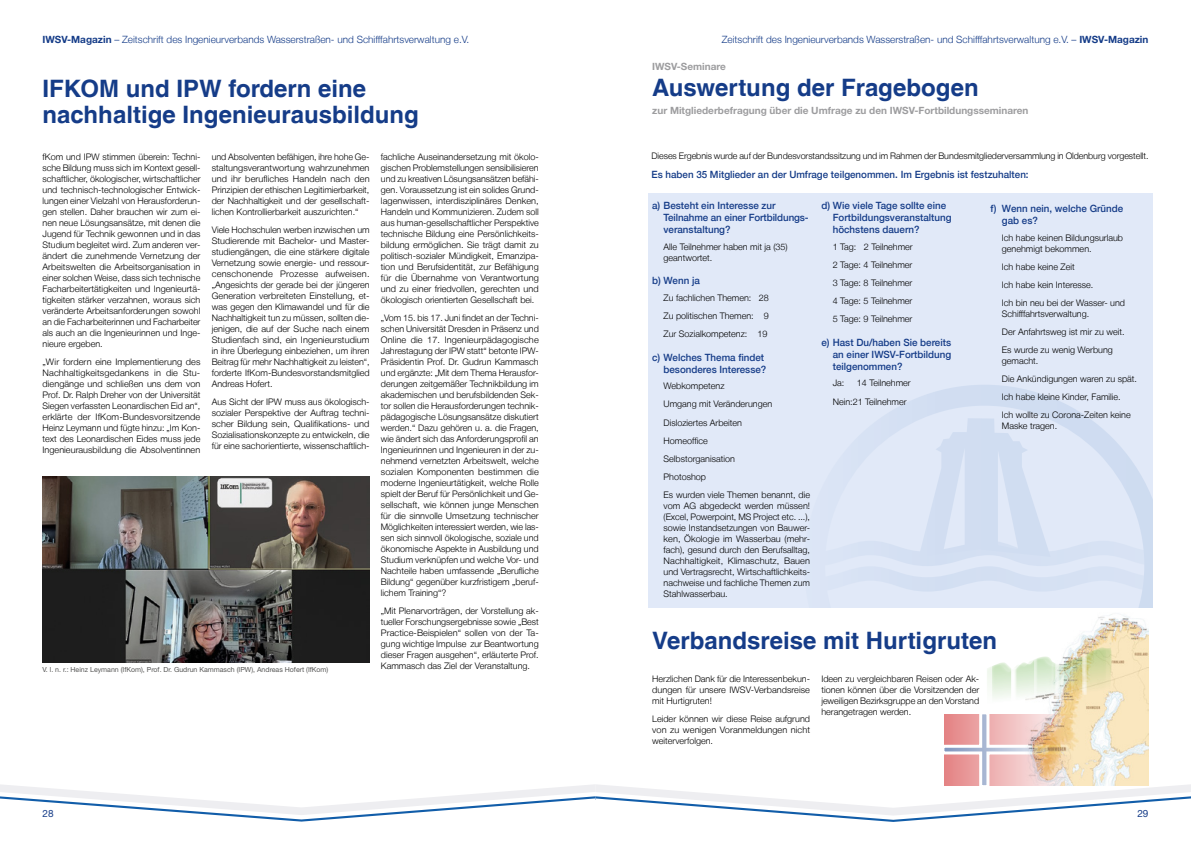
<style>
.page{position:relative;width:1191px;height:842px;background:#fff}
.page>*{position:absolute;margin:0;border:0;box-sizing:border-box;transform-origin:0 0}
.Head{font:700 24px/26px "Helvetica LT";color:#153c88}
.Zwischenüberschrift{font:500 10px/12px "Helvetica Neue LT";color:#153c88}
.t1{font:300 10px "Helvetica Neue LT";color:#153c88}
.Subhead_Med{font:700 10px "Helvetica Neue LT Std";color:#9d9d9f}
.t2{font:10px "Helvetica Neue LT Std";color:#153c88}
.Fließtext{font:300 9px/11px "Helvetica Neue LT";color:#000;text-align:justify}
.BU{font:7px "Helvetica Neue LT Std";color:#575756}
.s1{font-family:"Helvetica Neue LT Std";font-weight:700}
</style>
<div class="page">
<img style="left:1078px;top:614px;width:70px;height:31px">
<svg style="left:0;top:645px;width:1191px;height:177px"></svg>
<div style="left:1011px;top:665px;width:5px;height:39px;background:#fff"></div>
<svg style="left:1033px;top:654px;width:4px;height:43px"></svg>
<svg style="left:1055px;top:661px;width:4px;height:38px"></svg>
<hr style="left:1071px;top:656px;width:2px;height:37px;background:#fff">
<svg style="left:1082px;top:654px;width:4px;height:41px"></svg>
<hr style="left:1051px;top:663px;width:2px;height:48px;background:#fff">
<svg style="left:1060px;top:658px;width:4px;height:48px"></svg>
<div style="left:648px;top:193px;width:504px;height:414px;background:#e1e9f8"></div>
<svg style="left:882px;top:385px;width:270px;height:222px"></svg>
<svg style="left:881px;top:418px;width:271px;height:174px"></svg>
<img style="left:43px;top:477px;width:326px;height:186px">
<p class="t1" style="left:43px;top:33px;width:428px"><span class="s1">IWSV-Magazin</span> – Zeitschrift des Ingenieurverbands Wasserstraßen- und Schifffahrtsverwaltung e.V.</p>
<p class="t1" style="left:722px;top:33px;width:428px">Zeitschrift des Ingenieurverbands Wasserstraßen- und Schifffahrtsverwaltung e.V. – <span class="s1">IWSV-Magazin</span></p>
<p class="Head" style="left:43px;top:75px;width:378px">IFKOM und IPW fordern eine nachhaltige Ingenieurausbildung</p>
<p class="Fließtext" style="left:212px;top:151px;width:159px">und Absolventen befähigen, ihre hohe Ge&shy;staltungsverantwortung wahrzunehmen und ihr berufliches Handeln nach den Prinzipien der ethischen Legitimierbarkeit, der Nachhaltigkeit und der gesellschaft&shy;lichen Kontrollierbarkeit auszurichten.“</p>
<p class="Fließtext" style="left:212px;top:224px;width:159px">Viele Hochschulen werben inzwischen um Studierende mit Bachelor- und Master&shy;studiengängen, die eine stärkere digitale Vernetzung sowie energie- und ressour&shy;censchonende Prozesse aufweisen. „Angesichts der gerade bei der jüngeren Generation verbreiteten Einstellung, et&shy;was gegen den Klimawandel und für die Nachhaltigkeit tun zu müssen, sollten die&shy;jenigen, die auf der Suche nach einem Studienfach sind, ein Ingenieurstudium in ihre Überlegung einbeziehen, um ihren Beitrag für mehr Nachhaltigkeit zu leisten“, forderte IfKom-Bundesvorstandsmitglied Andreas Hofert.</p>
<p class="Fließtext" style="left:212px;top:396px;width:159px">Aus Sicht der IPW muss aus ökologisch&shy;sozialer Perspektive der Auftrag techni&shy;scher Bildung sein, Qualifikations- und Sozialisationskonzepte zu entwickeln, die für eine sachorientierte, wissenschaftlich-</p>
<p class="Fließtext" style="left:43px;top:151px;width:159px">fKom und IPW stimmen überein: Techni&shy;sche Bildung muss sich im Kontext gesell&shy;schaftlicher, ökologischer, wirtschaftlicher und technisch-technologischer Entwick&shy;lungen einer Vielzahl von Herausforderun&shy;gen stellen. Daher brauchen wir zum ei&shy;nen neue Lösungsansätze, mit denen die Jugend für Technik gewonnen und in das Studium begleitet wird. Zum anderen ver&shy;ändert die zunehmende Vernetzung der Arbeitswelten die Arbeitsorganisation in einer solchen Weise, dass sich technische Facharbeitertätigkeiten und Ingenieurtä&shy;tigkeiten stärker verzahnen, woraus sich veränderte Arbeitsanforderungen sowohl an die Facharbeiterinnen und Facharbeiter als auch an die Ingenieurinnen und Inge&shy;nieure ergeben.</p>
<p class="Fließtext" style="left:43px;top:356px;width:159px">„Wir fordern eine Implementierung des Nachhaltigkeitsgedankens in die Stu&shy;diengänge und schließen uns dem von Prof. Dr. Ralph Dreher von der Universität Siegen verfassten Leonardischen Eid an“, erklärte der IfKom-Bundesvorsitzende Heinz Leymann und fügte hinzu: „Im Kon&shy;text des Leonardischen Eides muss jede Ingenieurausbildung die Absolventinnen</p>
<p class="Fließtext" style="left:381px;top:151px;width:159px">fachliche Auseinandersetzung mit ökolo&shy;gischen Problemstellungen sensibilisieren und zu kreativen Lösungsansätzen befähi&shy;gen. Voraussetzung ist ein solides Grund&shy;lagenwissen, interdisziplinäres Denken, Handeln und Kommunizieren. Zudem soll aus human-gesellschaftlicher Perspektive technische Bildung eine Persönlichkeits&shy;bildung ermöglichen. Sie trägt damit zu politisch-sozialer Mündigkeit, Emanzipa&shy;tion und Berufsidentität, zur Befähigung für die Übernahme von Verantwortung und zu einer friedvollen, gerechten und ökologisch orientierten Gesellschaft bei.</p>
<p class="Fließtext" style="left:381px;top:312px;width:159px">„Vom 15. bis 17. Juni findet an der Techni&shy;schen Universität Dresden in Präsenz und Online die 17. Ingenieurpädagogische Jahrestagung der IPW statt“ betonte IPW-Präsidentin Prof. Dr. Gudrun Kammasch und ergänzte: „Mit dem Thema Herausfor&shy;derungen zeitgemäßer Technikbildung im akademischen und berufsbildenden Sek&shy;tor sollen die Herausforderungen technik&shy;pädagogische Lösungsansätze diskutiert werden.“ Dazu gehören u. a. die Fragen, wie ändert sich das Anforderungsprofil an Ingenieurinnen und Ingenieuren in der zu&shy;nehmend vernetzten Arbeitswelt, welche sozialen Komponenten bestimmen die moderne Ingenieurtätigkeit, welche Rolle spielt der Beruf für Persönlichkeit und Ge&shy;sellschaft, wie können junge Menschen für die sinnvolle Umsetzung technischer Möglichkeiten interessiert werden, wie las&shy;sen sich sinnvoll ökologische, soziale und ökonomische Aspekte in Ausbildung und Studium verknüpfen und welche Vor- und Nachteile haben umfassende „Berufliche Bildung“ gegenüber kurzfristigem „beruf&shy;lichem Training“?</p>
<p class="Fließtext" style="left:381px;top:605px;width:159px">„Mit Plenarvorträgen, der Vorstellung ak&shy;tueller Forschungsergebnisse sowie „Best Practice-Beispielen“ sollen von der Ta&shy;gung wichtige Impulse zur Beantwortung dieser Fragen ausgehen“, erläuterte Prof.<br>Kammasch das Ziel der Veranstaltung.</p>
<p class="BU" style="left:43px;top:665px;width:287px">V. l. n. r.: Heinz Leymann (IfKom), Prof. Dr. Gudrun Kammasch (IPW), Andreas Hofert (IfKom)</p>
<p class="Subhead_Med" style="left:652px;top:60px;width:75px">IWSV-Seminare</p>
<p class="Head" style="left:652px;top:74px;width:328px">Auswertung der Fragebogen</p>
<p class="Subhead_Med" style="left:652px;top:104px;width:378px">zur Mitgliederbefragung über die Umfrage zu den IWSV-Fortbildungsseminaren</p>
<p class="Fließtext" style="left:651px;top:150px;width:498px">Dieses Ergebnis wurde auf der Bundesvorstandssitzung und im Rahmen der Bundesmitgliederversammlung in Oldenburg vorgestellt.</p>
<p class="Zwischenüberschrift" style="left:651px;top:169px;width:379px">Es haben 35 Mitglieder an der Umfrage teilgenommen. Im Ergebnis ist festzuhalten:</p>
<p class="Zwischenüberschrift" style="left:1002px;top:202px;width:123px;text-indent:-11px">f) Wenn nein, welche Gründe gab es?</p>
<p class="Fließtext" style="left:1002px;top:232px;width:123px">Ich habe keinen Bildungsurlaub genehmigt bekommen.</p>
<p class="Fließtext" style="left:1002px;top:261px;width:74px">Ich habe keine Zeit</p>
<p class="Fließtext" style="left:1002px;top:279px;width:93px">Ich habe kein Interesse.</p>
<p class="Fließtext" style="left:1002px;top:297px;width:125px">Ich bin neu bei der Wasser- und<br>Schifffahrtsverwaltung.</p>
<p class="Fließtext" style="left:1002px;top:326px;width:124px">Der Anfahrtsweg ist mir zu weit.</p>
<p class="Fließtext" style="left:1002px;top:344px;width:112px">Es wurde zu wenig Werbung gemacht.</p>
<p class="Fließtext" style="left:1002px;top:373px;width:137px">Die Ankündigungen waren zu spät.</p>
<p class="Fließtext" style="left:1002px;top:391px;width:120px">Ich habe kleine Kinder, Familie.</p>
<p class="Fließtext" style="left:1002px;top:409px;width:130px">Ich wollte zu Corona-Zeiten keine<br>Maske tragen.</p>
<p class="Zwischenüberschrift" style="left:663px;top:200px;width:147px;text-indent:-11px">a) Besteht ein Interesse zur<br>Teilnahme an einer Fortbildungs&shy;veranstaltung?</p>
<p class="Fließtext" style="left:663px;top:241px;width:126px">Alle Teilnehmer haben mit ja (35) geantwortet.</p>
<p class="Zwischenüberschrift" style="left:652px;top:275px;width:49px">b) Wenn ja</p>
<p class="Fließtext" style="left:663px;top:292px;width:107px">Zu fachlichen Themen: 28</p>
<p class="Fließtext" style="left:663px;top:310px;width:107px">Zu politischen Themen: 9</p>
<p class="Fließtext" style="left:663px;top:328px;width:105px">Zur Sozialkompetenz: 19</p>
<p class="Zwischenüberschrift" style="left:652px;top:351px;width:116px;text-align:right">c) Welches Thema findet besonderes Interesse?</p>
<p class="Fließtext" style="left:663px;top:380px;width:63px">Webkompetenz</p>
<p class="Fließtext" style="left:663px;top:398px;width:110px">Umgang mit Veränderungen</p>
<p class="Fließtext" style="left:663px;top:417px;width:80px">Disloziertes Arbeiten</p>
<p class="Fließtext" style="left:663px;top:435px;width:46px">Homeoffice</p>
<p class="Fließtext" style="left:663px;top:453px;width:73px">Selbstorganisation</p>
<p class="Fließtext" style="left:663px;top:471px;width:44px">Photoshop</p>
<p class="Fließtext" style="left:663px;top:489px;width:148px">Es wurden viele Themen benannt, die vom AG abgedeckt werden müssen! (Excel, Powerpoint, MS Project etc. ...), sowie Instandsetzungen von Bauwer&shy;ken, Ökologie im Wasserbau (mehr&shy;fach), gesund durch den Berufsalltag, Nachhaltigkeit, Klimaschutz, Bauen und Vertragsrecht, Wirtschaftlichkeits&shy;nachweise und fachliche Themen zum Stahlwasserbau.</p>
<p class="Zwischenüberschrift" style="left:832px;top:200px;width:120px;text-indent:-11px">d) Wie viele Tage sollte eine<br>Fortbildungsveranstaltung höchstens dauern?</p>
<p class="Fließtext" style="left:832px;top:241px;width:82px">1 Tag: 2 Teilnehmer</p>
<p class="Fließtext" style="left:832px;top:259px;width:81px">2 Tage: 4 Teilnehmer</p>
<p class="Fließtext" style="left:832px;top:277px;width:81px">3 Tage: 8 Teilnehmer</p>
<p class="Fließtext" style="left:832px;top:295px;width:81px">4 Tage: 5 Teilnehmer</p>
<p class="Fließtext" style="left:832px;top:314px;width:81px">5 Tage: 9 Teilnehmer</p>
<p class="Zwischenüberschrift" style="left:832px;top:336px;width:120px;text-align:justify;text-indent:-11px">e) Hast Du/haben Sie bereits an einer IWSV-Fortbildung teilgenommen?</p>
<p class="Fließtext" style="left:832px;top:378px;width:13px">Ja:</p>
<p class="Fließtext" style="left:857px;top:378px;width:55px">14 Teilnehmer</p>
<p class="Fließtext" style="left:832px;top:396px;width:75px">Nein:21 Teilnehmer</p>
<p class="Head" style="left:652px;top:628px;width:346px">Verbandsreise mit Hurtigruten</p>
<p class="Fließtext" style="left:652px;top:673px;width:159px">Herzlichen Dank für die Interessenbekun&shy;dungen für unsere IWSV-Verbandsreise mit Hurtigruten!</p>
<p class="Fließtext" style="left:652px;top:713px;width:159px">Leider können wir diese Reise aufgrund von zu wenigen Voranmeldungen nicht weiterverfolgen.</p>
<p class="Fließtext" style="left:821px;top:673px;width:159px">Ideen zu vergleichbaren Reisen oder Ak&shy;tionen können über die Vorsitzenden der jeweiligen Bezirksgruppe an den Vorstand herangetragen werden.</p>
<p class="t2" style="left:43px;top:808px;width:13px">28</p>
<p class="t2" style="left:1137px;top:808px;width:13px">29</p>
</div>
